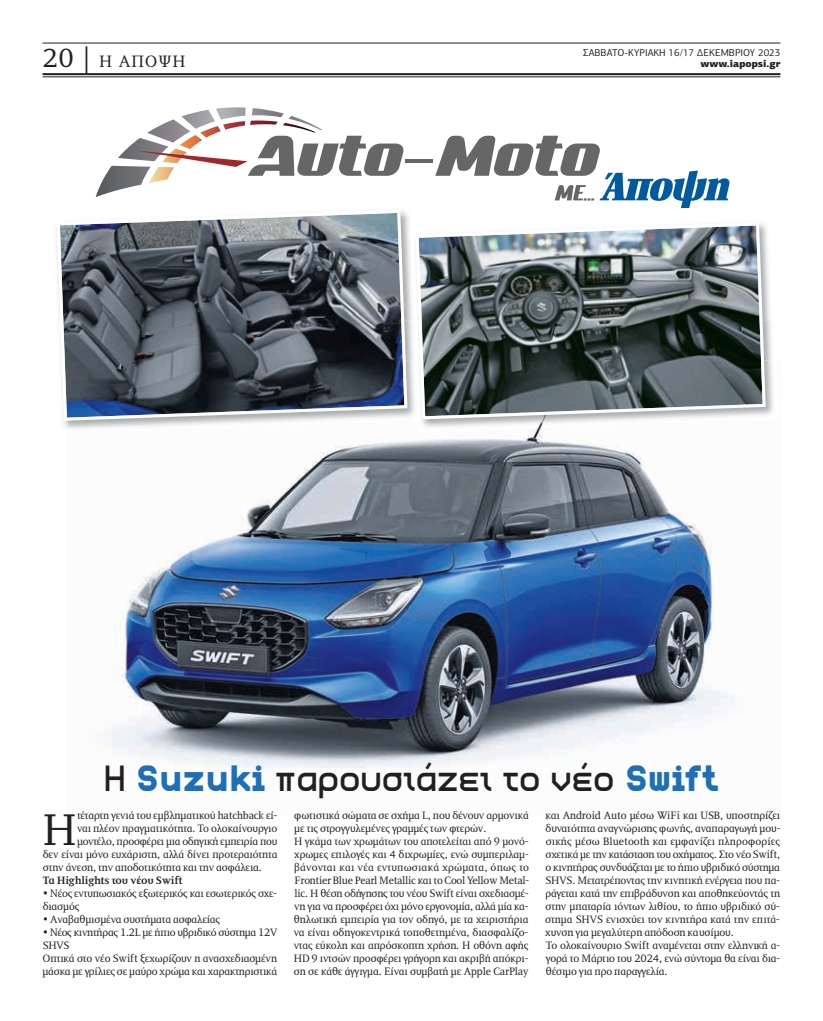
<style>
.page{position:relative;width:823px;height:1021px;background:#fff}
.page>*{position:absolute;margin:0;border:0;box-sizing:border-box;transform-origin:0 0}
.t1{font:45.6px "PF Diplomat";color:#231f20}
.t2{font:40px "CF Urania";color:#231f20}
.t3{font:17px "PF Diplomat";letter-spacing:.05em;color:#231f20}
.t4{font:11px/13px "PF Diplomat";letter-spacing:-.01em;color:#231f20}
.t5{font:700 11px "PF Diplomat";letter-spacing:-.01em;color:#231f20}
.t6{font:10px "PF Centro Sans Pro";color:#231f20}
.t7{font:900 10px "PF Centro Sans Pro";color:#231f20}
.s1{font-size:27px}
.s2{font-weight:700;color:#1f6fb8}
</style>
<div class="page">
<img style="left:105px;top:432px;width:630px;height:336px">
<hr style="left:43px;top:43px;width:737px;height:1px;background:#231f20">
<hr style="left:43px;top:73px;width:737px;height:2px;background:#231f20">
<hr style="left:43px;top:76px;width:737px;height:1px;background:#231f20">
<hr style="left:404px;top:159px;width:28px;height:4px;background:#666">
<svg style="left:435px;top:136px;width:294px;height:72px"></svg>
<svg style="left:96px;top:107px;width:308px;height:90px"></svg>
<img style="left:766px;top:229px;width:6px;height:131px">
<img style="left:422px;top:360px;width:352px;height:72px">
<svg style="left:417px;top:223px;width:349px;height:198px;background:#697375"></svg>
<img style="left:66px;top:360px;width:351px;height:74px">
<img style="left:410px;top:268px;width:2px;height:52px">
<img style="left:415px;top:360px;width:5px;height:61px">
<svg style="left:56px;top:211px;width:353px;height:211px;background:#626972"></svg>
<h3 class="t3" style="left:43px;top:55px;width:144px"><span class="s1">20 |</span> Η ΑΠΟΨΗ</h3>
<p class="t6" style="left:583px;top:50px;width:198px">ΣΑΒΒΑΤΟ-ΚΥΡΙΑΚΗ 16/17 ΔΕΚΕΜΒΡΙOY 2023</p>
<p class="t7" style="left:700px;top:61px;width:81px">www.iapopsi.gr</p>
<h2 class="t2" style="left:104px;top:764px;width:615px">Η <span class="s2">Suzuki</span> παρουσιάζει το νέο <span class="s2">Swift</span></h2>
<h1 class="t1" style="left:43px;top:811px;width:36px">Η</h1>
<p class="t4" style="left:77px;top:809px;width:201px">τέταρτη γενιά του εμβληματικού hatchback εί-</p>
<p class="t4" style="left:77px;top:822px;width:201px">ναι πλέον πραγματικότητα. Το ολοκαίνουργιο</p>
<p class="t4" style="left:77px;top:835px;width:202px">μοντέλο, προσφέρει μια οδηγική εμπειρία που</p>
<p class="t4" style="left:43px;top:848px;width:236px">δεν είναι μόνο ευχάριστη, αλλά δίνει προτεραιότητα</p>
<p class="t4" style="left:43px;top:861px;width:220px">στην άνεση, την αποδοτικότητα και την ασφάλεια.</p>
<p class="t5" style="left:43px;top:875px;width:141px">Τα Highlights του νέου Swift</p>
<p class="t4" style="left:43px;top:887px;width:236px">• Νέος εντυπωσιακός εξωτερικός και εσωτερικός σχε&shy;διασμός</p>
<p class="t4" style="left:43px;top:913px;width:179px">• Αναβαθμισμένα συστήματα ασφαλείας</p>
<p class="t4" style="left:42px;top:926px;width:236px">• Νέος κινητήρας 1.2L με ήπιο υβριδικό σύστημα 12V SHVS<br>Οπτικά στο νέο Swift ξεχωρίζουν η ανασχεδιασμένη μάσκα με γρίλιες σε μαύρο χρώμα και χαρακτηριστικά</p>
<p class="t4" style="left:293px;top:809px;width:236px">φωτιστικά σώματα σε σχήμα L, που δένουν αρμονικά με τις στρογγυλεμένες γραμμές των φτερών.<br>Η γκάμα των χρωμάτων του αποτελείται από 9 μονό&shy;χρωμες επιλογές και 4 διχρωμίες, ενώ συμπεριλαμ&shy;βάνονται και νέα εντυπωσιακά χρώματα, όπως το Frontier Blue Pearl Metallic και το Cool Yellow Metal&shy;lic. Η θέση οδήγησης του νέου Swift είναι σχεδιασμέ&shy;νη για να προσφέρει όχι μόνο εργονομία, αλλά μία κα&shy;θηλωτική εμπειρία για τον οδηγό, με τα χειριστήρια να είναι οδηγοκεντρικά τοποθετημένα, διασφαλίζο&shy;ντας εύκολη και απρόσκοπτη χρήση. Η οθόνη αφής HD 9 ιντσών προσφέρει γρήγορη και ακριβή απόκρι&shy;ση σε κάθε άγγιγμα. Είναι συμβατή με Apple CarPlay</p>
<p class="t4" style="left:545px;top:809px;width:236px">και Android Auto μέσω WiFi και USB, υποστηρίζει δυνατότητα αναγνώρισης φωνής, αναπαραγωγή μου&shy;σικής μέσω Bluetooth και εμφανίζει πληροφορίες σχετικά με την κατάσταση του οχήματος. Στο νέο Swift, ο κινητήρας συνδυάζεται με το ήπιο υβριδικό σύστημα SHVS. Μετατρέποντας την κινητική ενέργεια που πα&shy;ράγεται κατά την επιβράδυνση και αποθηκεύοντάς τη στην μπαταρία ιόντων λιθίου, το ήπιο υβριδικό σύ&shy;στημα SHVS ενισχύει τον κινητήρα κατά την επιτά&shy;χυνση για μεγαλύτερη απόδοση καυσίμου.<br>Το ολοκαίνουριο Swift αναμένεται στην ελληνική α&shy;γορά το Μάρτιο του 2024, ενώ σύντομα θα είναι δια&shy;θέσιμο για προ παραγγελία.</p>
</div>
